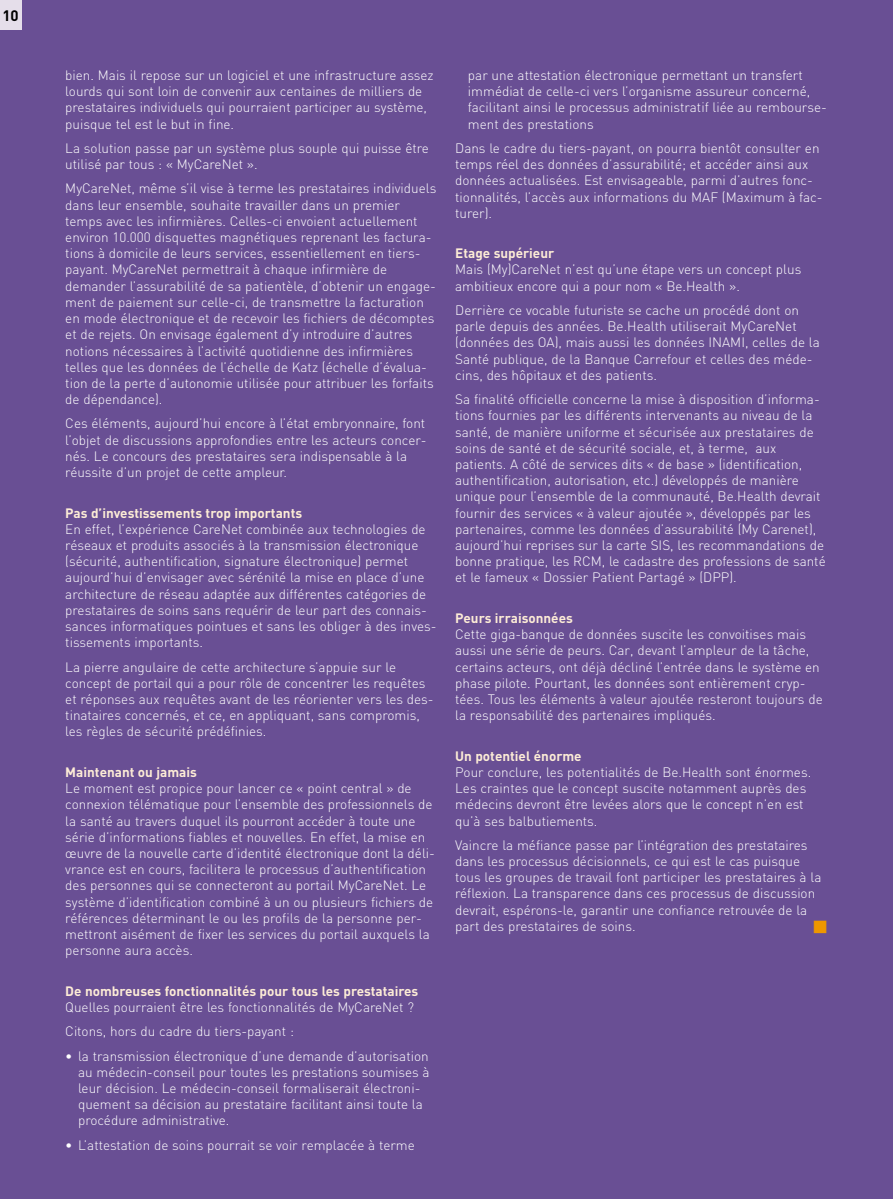
<style>
.page{position:relative;width:893px;height:1199px;background:#fff}
.page>*{position:absolute;margin:0;border:0;box-sizing:border-box;transform-origin:0 0}
.t1{font:700 15px "DIN";color:#000}
.t2{font:300 13.5px/16.2px "DIN";color:#fff}
.t3{font:700 13.5px "DIN";color:#fdecd6}
.t4{font:13.5px "Zapf Dingbats IT Cby BT";color:#ee9700}
</style>
<div class="page">
<div style="left:1px;top:0;width:891px;height:1198px;background:#694f94"></div>
<div style="left:1px;top:0;width:20px;height:30px;background:#e5deea"></div>
<p class="t1" style="left:3px;top:10px;width:18px">10</p>
<p class="t2" style="left:65px;top:69px;width:370px">bien. Mais il repose sur un logiciel et une infrastructure assez lourds qui sont loin de convenir aux centaines de milliers de prestataires individuels qui pourraient participer au système, puisque tel est le but in fine.</p>
<p class="t2" style="left:65px;top:142px;width:365px">La solution passe par un système plus souple qui puisse être utilisé par tous : « MyCareNet ».</p>
<p class="t2" style="left:65px;top:182px;width:372px">MyCareNet, même s’il vise à terme les prestataires individuels dans leur ensemble, souhaite travailler dans un premier temps avec les infirmières. Celles-ci envoient actuellement environ 10.000 disquettes magnétiques reprenant les factura&shy;tions à domicile de leurs services, essentiellement en tiers&shy;payant. MyCareNet permettrait à chaque infirmière de demander l’assurabilité de sa patientèle, d’obtenir un engage&shy;ment de paiement sur celle-ci, de transmettre la facturation en mode électronique et de recevoir les fichiers de décomptes et de rejets. On envisage également d’y introduire d’autres notions nécessaires à l’activité quotidienne des infirmières telles que les données de l’échelle de Katz (échelle d’évalua&shy;tion de la perte d’autonomie utilisée pour attribuer les forfaits de dépendance).</p>
<p class="t2" style="left:65px;top:417px;width:363px">Ces éléments, aujourd’hui encore à l’état embryonnaire, font l’objet de discussions approfondies entre les acteurs concer&shy;nés. Le concours des prestataires sera indispensable à la réussite d’un projet de cette ampleur.</p>
<p class="t3" style="left:65px;top:508px;width:238px">Pas d’investissements trop importants</p>
<p class="t2" style="left:65px;top:522px;width:373px">En effet, l’expérience CareNet combinée aux technologies de réseaux et produits associés à la transmission électronique (sécurité, authentification, signature électronique) permet aujourd’hui d’envisager avec sérénité la mise en place d’une architecture de réseau adaptée aux différentes catégories de prestataires de soins sans requérir de leur part des connais&shy;sances informatiques pointues et sans les obliger à des inves&shy;tissements importants.</p>
<p class="t2" style="left:65px;top:660px;width:370px">La pierre angulaire de cette architecture s’appuie sur le concept de portail qui a pour rôle de concentrer les requêtes et réponses aux requêtes avant de les réorienter vers les des&shy;tinataires concernés, et ce, en appliquant, sans compromis, les règles de sécurité prédéfinies.</p>
<p class="t3" style="left:65px;top:767px;width:133px">Maintenant ou jamais</p>
<p class="t2" style="left:65px;top:781px;width:371px">Le moment est propice pour lancer ce « point central » de connexion télématique pour l’ensemble des professionnels de la santé au travers duquel ils pourront accéder à toute une série d’informations fiables et nouvelles. En effet, la mise en œuvre de la nouvelle carte d’identité électronique dont la déli&shy;vrance est en cours, facilitera le processus d’authentification des personnes qui se connecteront au portail MyCareNet. Le système d’identification combiné à un ou plusieurs fichiers de références déterminant le ou les profils de la personne per&shy;mettront aisément de fixer les services du portail auxquels la personne aura accès.</p>
<p class="t3" style="left:65px;top:986px;width:354px">De nombreuses fonctionnalités pour tous les prestataires</p>
<p class="t2" style="left:65px;top:996px;width:350px;line-height:24.3px">Quelles pourraient être les fonctionnalités de MyCareNet ?<br>Citons, hors du cadre du tiers-payant :</p>
<p class="t2" style="left:78px;top:1049px;width:353px;text-indent:-13px">• la transmission électronique d’une demande d’autorisation au médecin-conseil pour toutes les prestations soumises à leur décision. Le médecin-conseil formaliserait électroni&shy;quement sa décision au prestataire facilitant ainsi toute la procédure administrative.</p>
<p class="t2" style="left:65px;top:1138px;width:351px">• L’attestation de soins pourrait se voir remplacée à terme</p>
<p class="t2" style="left:468px;top:69px;width:360px">par une attestation électronique permettant un transfert immédiat de celle-ci vers l’organisme assureur concerné, facilitant ainsi le processus administratif liée au rembourse&shy;ment des prestations</p>
<p class="t2" style="left:455px;top:142px;width:369px">Dans le cadre du tiers-payant, on pourra bientôt consulter en temps réel des données d’assurabilité; et accéder ainsi aux données actualisées. Est envisageable, parmi d’autres fonc&shy;tionnalités, l’accès aux informations du MAF (Maximum à fac&shy;turer).</p>
<p class="t3" style="left:455px;top:249px;width:100px">Etage supérieur</p>
<p class="t2" style="left:455px;top:263px;width:347px">Mais (My)CareNet n’est qu’une étape vers un concept plus ambitieux encore qui a pour nom « Be.Health ».</p>
<p class="t2" style="left:455px;top:304px;width:366px">Derrière ce vocable futuriste se cache un procédé dont on parle depuis des années. Be.Health utiliserait MyCareNet (données des OA), mais aussi les données INAMI, celles de la Santé publique, de la Banque Carrefour et celles des méde&shy;cins, des hôpitaux et des patients.</p>
<p class="t2" style="left:455px;top:393px;width:372px">Sa finalité officielle concerne la mise à disposition d’informa&shy;tions fournies par les différents intervenants au niveau de la santé, de manière uniforme et sécurisée aux prestataires de soins de santé et de sécurité sociale, et, à terme, aux patients. A côté de services dits « de base » (identification, authentification, autorisation, etc.) développés de manière unique pour l’ensemble de la communauté, Be.Health devrait fournir des services « à valeur ajoutée », développés par les partenaires, comme les données d’assurabilité (My Carenet), aujourd’hui reprises sur la carte SIS, les recommandations de bonne pratique, les RCM, le cadastre des professions de santé et le fameux « Dossier Patient Partagé » (DPP).</p>
<p class="t3" style="left:455px;top:613px;width:119px">Peurs irraisonnées</p>
<p class="t2" style="left:455px;top:628px;width:369px">Cette giga-banque de données suscite les convoitises mais aussi une série de peurs. Car, devant l’ampleur de la tâche, certains acteurs, ont déjà décliné l’entrée dans le système en phase pilote. Pourtant, les données sont entièrement cryp&shy;tées. Tous les éléments à valeur ajoutée resteront toujours de la responsabilité des partenaires impliqués.</p>
<p class="t3" style="left:455px;top:751px;width:128px">Un potentiel énorme</p>
<p class="t2" style="left:455px;top:765px;width:357px">Pour conclure, les potentialités de Be.Health sont énormes.<br>Les craintes que le concept suscite notamment auprès des médecins devront être levées alors que le concept n’en est qu’à ses balbutiements.</p>
<p class="t2" style="left:455px;top:838px;width:367px">Vaincre la méfiance passe par l’intégration des prestataires dans les processus décisionnels, ce qui est le cas puisque tous les groupes de travail font participer les prestataires à la réflexion. La transparence dans ces processus de discussion devrait, espérons-le, garantir une confiance retrouvée de la part des prestataires de soins.</p>
<p class="t4" style="left:813px;top:920px;width:15px">■</p>
</div>
